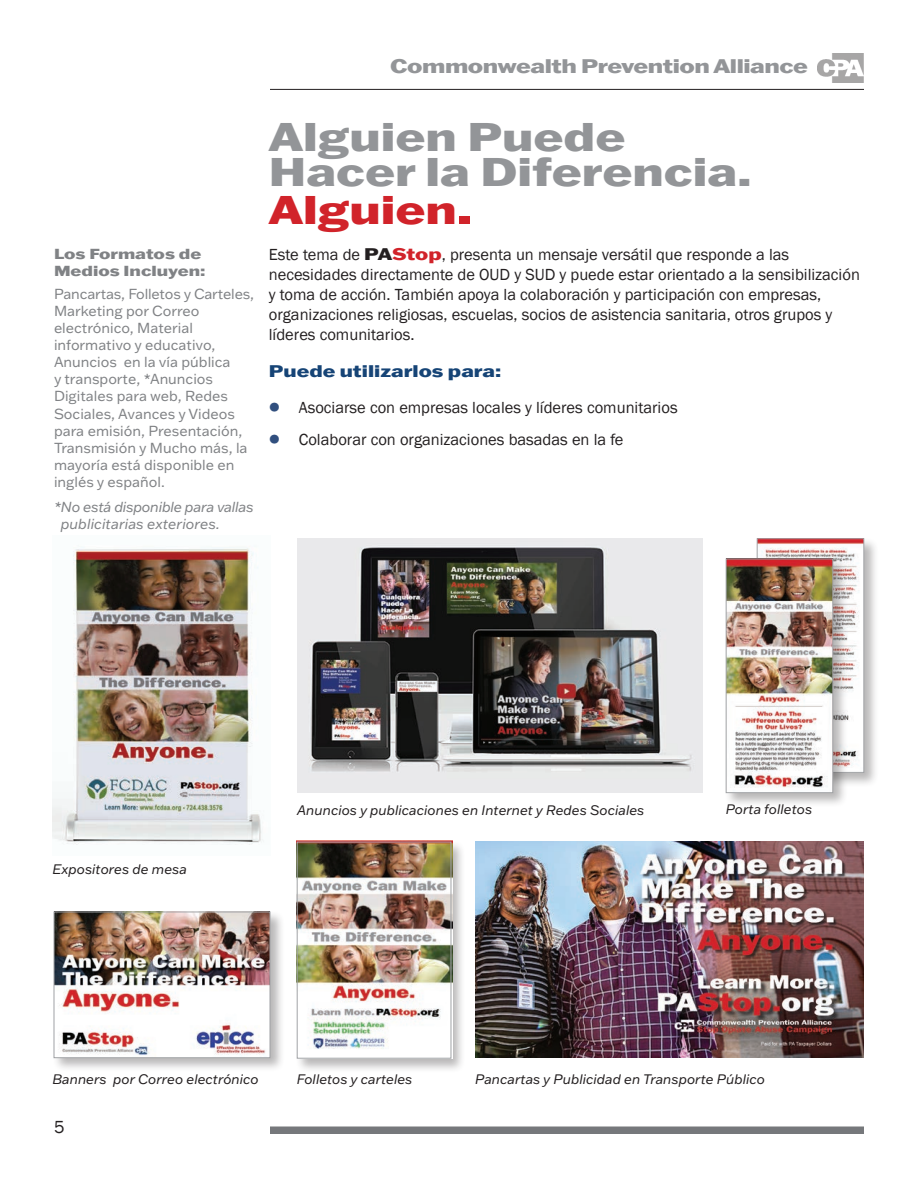
<style>
.page{position:relative;width:918px;height:1188px;background:#fff}
.page>*{position:absolute;margin:0;border:0;box-sizing:border-box;transform-origin:0 0}
.t1{font:800 39.15px/35.1px "Franklin Gothic ATF";color:#939598;scale:1.25 1}
.t2{font:800 39.15px "Franklin Gothic ATF";color:#d1232a;scale:1.25 1}
.t3{font:800 19.35px "Franklin Gothic ATF";letter-spacing:-.02em;color:#939598;scale:1.25 1}
.t4{font:18px "Franklin Gothic";color:#231f20}
.t5{font:16.5px/19.8px "Franklin Gothic";color:#231f20}
.t6{font:800 16.5px "Franklin Gothic ATF";color:#164476;scale:1.25 1}
.t7{font:14.25px/17.1px "Franklin Gothic ATF";color:#808285}
.t8{font:italic 14.25px/17.1px "Franklin Gothic ATF";letter-spacing:-.015em;color:#808285}
.t9{font:800 14.25px/17.1px "Franklin Gothic ATF";color:#808285;scale:1.25 1}
.t10{font:italic 13.5px "Franklin Gothic ATF";color:#231f20}
.s1{font-family:"Franklin Gothic ATF";font-weight:800}
.s2{font-family:"Franklin Gothic ATF";font-weight:800;color:#d1232a}
.s3{font-family:"Franklin Gothic ATF";font-weight:800;font-size:19.5px;color:#314f7e}
</style>
<div class="page">
<hr style="left:270px;top:89px;width:594px;height:1px;background:#231f20">
<div style="left:270px;top:1126px;width:594px;height:8px;background:#76787b"></div>
<img style="left:817px;top:53px;width:47px;height:30px">
<img style="left:298px;top:538px;width:404px;height:254px">
<img style="left:52px;top:547px;width:212px;height:298px">
<div style="left:52px;top:910px;width:233px;height:163px;background:#231f20;opacity:.32"></div>
<img style="left:56px;top:914px;width:212px;height:142px">
<div style="left:54px;top:912px;width:216px;height:146px;border:1px solid #a1a3a6"></div>
<img style="left:475px;top:842px;width:388px;height:216px">
<div style="left:295px;top:840px;width:171px;height:233px;background:#231f20;opacity:.32"></div>
<img style="left:296px;top:841px;width:156px;height:217px">
<div style="left:297px;top:842px;width:154px;height:216px;border:1px solid #a1a3a6"></div>
<div style="left:755px;top:537px;width:124px;height:250px;background:#231f20;opacity:.32"></div>
<img style="left:759px;top:541px;width:103px;height:230px">
<div style="left:757px;top:539px;width:107px;height:234px;border:1px solid #a1a3a6"></div>
<div style="left:724px;top:557px;width:124px;height:251px;background:#231f20;opacity:.32"></div>
<img style="left:728px;top:561px;width:103px;height:230px">
<div style="left:726px;top:559px;width:107px;height:234px;border:1px solid #a1a3a6"></div>
<p class="t3" style="left:390px;top:55px;width:336px">Commonwealth Prevention Alliance</p>
<p class="t9" style="left:54px;top:246px;width:123px">Los Formatos de<br>Medios Incluyen:</p>
<p class="t7" style="left:54px;top:287px;width:202px">Pancartas, Folletos y Carteles,<br>Marketing por Correo electrónico, Material informativo y educativo,<br>Anuncios en la vía pública<br>y transporte, *Anuncios<br>Digitales para web, Redes<br>Sociales, Avances y Videos para emisión, Presentación,<br>Transmisión y Mucho más, la mayoría está disponible en inglés y español.</p>
<p class="t8" style="left:61px;top:499px;width:195px;text-indent:-7px">*No está disponible para vallas publicitarias exteriores.</p>
<h1 class="t1" style="left:269px;top:123px;width:388px">Alguien Puede<br>Hacer la Diferencia.</h1>
<h1 class="t2" style="left:269px;top:193px;width:164px">Alguien.</h1>
<p class="t5" style="left:269px;top:245px;width:593px">Este tema de <span class="s1">PA</span><span class="s2">Stop</span>, presenta un mensaje versátil que responde a las necesidades directamente de OUD y SUD y puede estar orientado a la sensibilización y toma de acción. También apoya la colaboración y participación con empresas, organizaciones religiosas, escuelas, socios de asistencia sanitaria, otros grupos y líderes comunitarios.</p>
<p class="t6" style="left:269px;top:365px;width:187px">Puede utilizarlos para:</p>
<p class="t5" style="left:269px;top:398px;width:410px"><span class="s3">•</span> Asociarse con empresas locales y líderes comunitarios</p>
<p class="t5" style="left:269px;top:430px;width:356px"><span class="s3">•</span> Colaborar con organizaciones basadas en la fe</p>
<p class="t10" style="left:52px;top:864px;width:136px">Expositores de mesa</p>
<p class="t10" style="left:297px;top:805px;width:349px">Anuncios y publicaciones en Internet y Redes Sociales</p>
<p class="t10" style="left:726px;top:804px;width:88px">Porta folletos</p>
<p class="t10" style="left:52px;top:1074px;width:208px">Banners por Correo electrónico</p>
<p class="t10" style="left:297px;top:1074px;width:117px">Folletos y carteles</p>
<p class="t10" style="left:475px;top:1074px;width:291px">Pancartas y Publicidad en Transporte Público</p>
<p class="t4" style="left:54px;top:1120px;width:12px">5</p>
</div>
